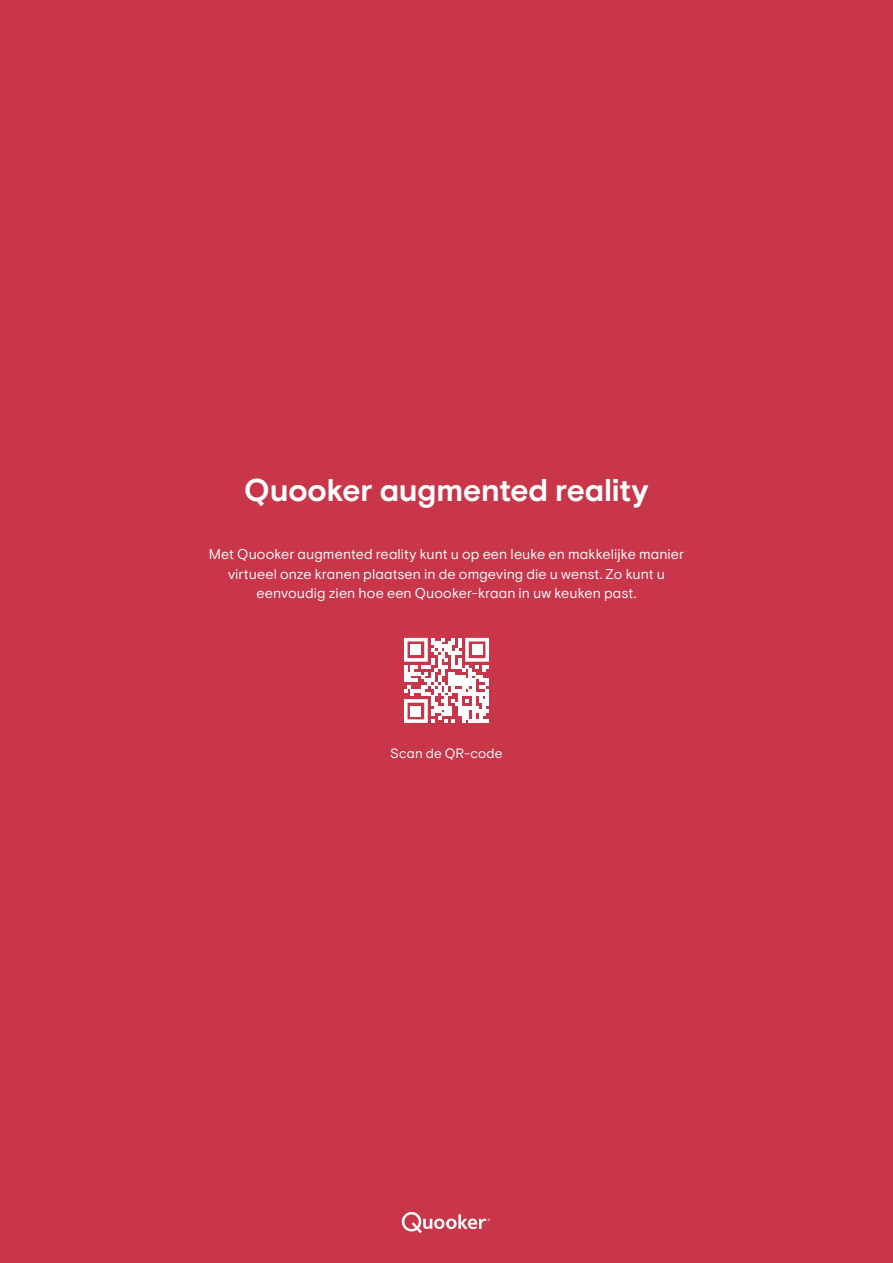
<style>
.page{position:relative;width:893px;height:1263px;background:#c93549}
.page>*{position:absolute;margin:0;border:0;box-sizing:border-box;transform-origin:0 0}
.t1{font:700 31.5px "Basis Grotesque Pro";letter-spacing:-.005em;color:#fff}
.t2{font:14.25px/19.5px "Basis Grotesque Pro";letter-spacing:.01em;color:#fff;text-align:center}
.t3{font:13.5px "Basis Grotesque Pro";letter-spacing:.01em;color:#fff}
</style>
<div class="page">
<svg style="left:402px;top:1212px;width:88px;height:21px"></svg>
<svg style="left:404px;top:638px;width:85px;height:85px"></svg>
<div style="left:411px;top:645px;width:10px;height:10px;background:#fff"></div>
<div style="left:472px;top:645px;width:10px;height:10px;background:#fff"></div>
<div style="left:411px;top:706px;width:10px;height:10px;background:#fff"></div>
<h1 class="t1" style="left:244px;top:471px;width:406px">Quooker augmented reality</h1>
<p class="t2" style="left:209px;top:545px;width:477px">Met Quooker augmented reality kunt u op een leuke en makkelijke manier virtueel onze kranen plaatsen in de omgeving die u wenst. Zo kunt u eenvoudig zien hoe een Quooker-kraan in uw keuken past.</p>
<p class="t3" style="left:390px;top:746px;width:114px">Scan de QR-code</p>
</div>
